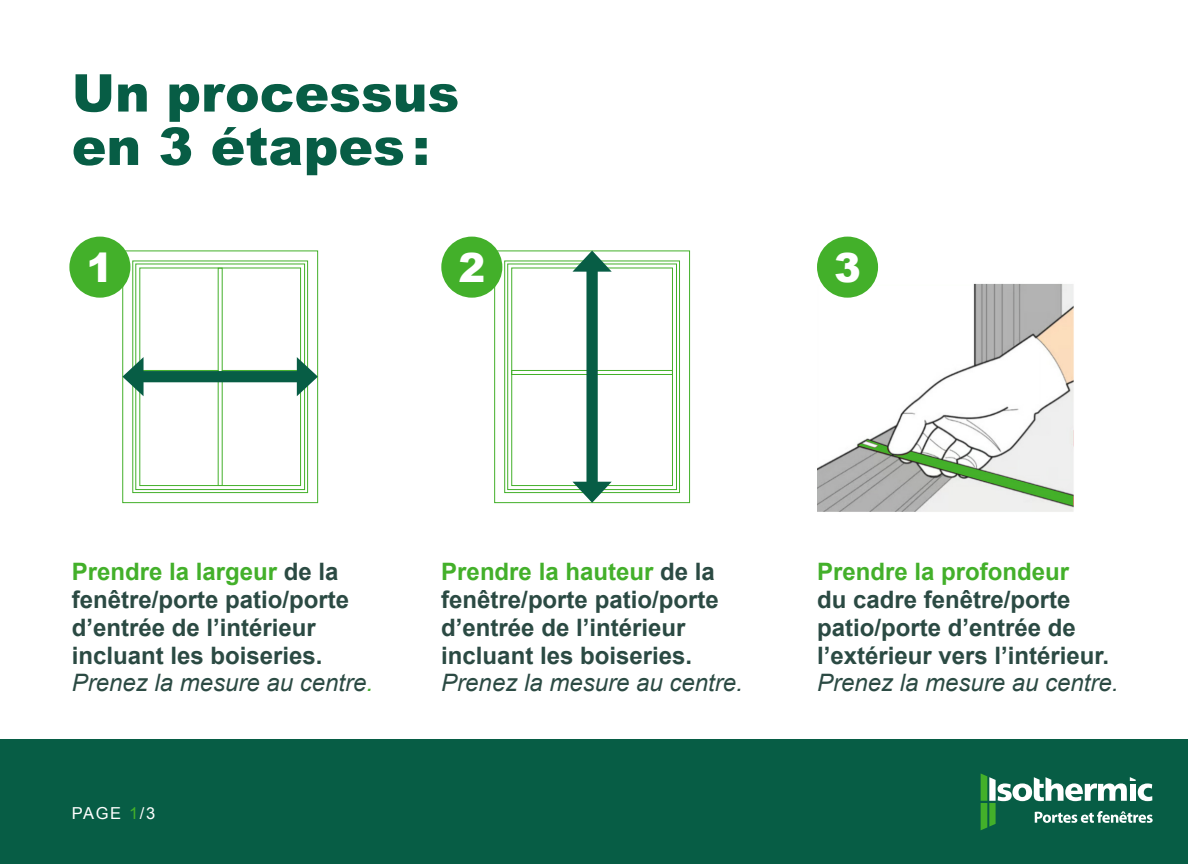
<style>
.page{position:relative;width:1188px;height:864px;background:#fff}
.page>*{position:absolute;margin:0;border:0;box-sizing:border-box;transform-origin:0 0}
.t1{font:900 52.05px/53.4px "Arial";color:#075d45}
.t2{font:900 40.2px "Arial";color:#fff}
.t3{font:700 24px/27.8px "Arial";color:#2b4a43}
.t4{font:16.5px "Arial";color:#fff}
.s1{color:#43b02a}
.s2{font-weight:400;font-style:italic}
.s3{font-weight:400;font-style:italic;color:#43b02a}
</style>
<div class="page">
<div style="left:0;top:740px;width:1188px;height:124px;background:#075d45"></div>
<svg style="left:122px;top:250px;width:196px;height:253px"></svg>
<svg style="left:122px;top:263px;width:196px;height:227px"></svg>
<svg style="left:494px;top:250px;width:196px;height:253px"></svg>
<svg style="left:507px;top:251px;width:170px;height:252px"></svg>
<img style="left:817px;top:283px;width:257px;height:229px">
<div style="left:69px;top:237px;width:61px;height:61px;background:#43b02a;border-radius:50%"></div>
<div style="left:441px;top:237px;width:61px;height:61px;background:#43b02a;border-radius:50%"></div>
<div style="left:817px;top:237px;width:61px;height:61px;background:#43b02a;border-radius:50%"></div>
<svg style="left:981px;top:773px;width:172px;height:57px"></svg>
<p class="t1" style="left:72px;top:65px;width:389px">Un processus en 3 étapes:</p>
<p class="t2" style="left:87px;top:238px;width:28px">1</p>
<p class="t2" style="left:458px;top:238px;width:28px">2</p>
<p class="t2" style="left:834px;top:238px;width:28px">3</p>
<p class="t3" style="left:72px;top:559px;width:303px"><span class="s1">Prendre la largeur</span> de la fenêtre/porte patio/porte d’entrée de l’intérieur incluant les boiseries.<br><span class="s2">Prenez la mesure au centre</span><span class="s3">.</span></p>
<p class="t3" style="left:441px;top:559px;width:303px"><span class="s1">Prendre la hauteur</span> de la fenêtre/porte patio/porte d’entrée de l’intérieur incluant les boiseries.<br><span class="s2">Prenez la mesure au centre.</span></p>
<p class="t3" style="left:817px;top:559px;width:303px"><span class="s1">Prendre la profondeur<br></span>du cadre fenêtre/porte patio/porte d’entrée de l’extérieur vers l’intérieur.<br><span class="s2">Prenez la mesure au centre.</span></p>
<p class="t4" style="left:72px;top:803px;width:85px">PAGE <span class="s1">1</span>/3</p>
</div>
